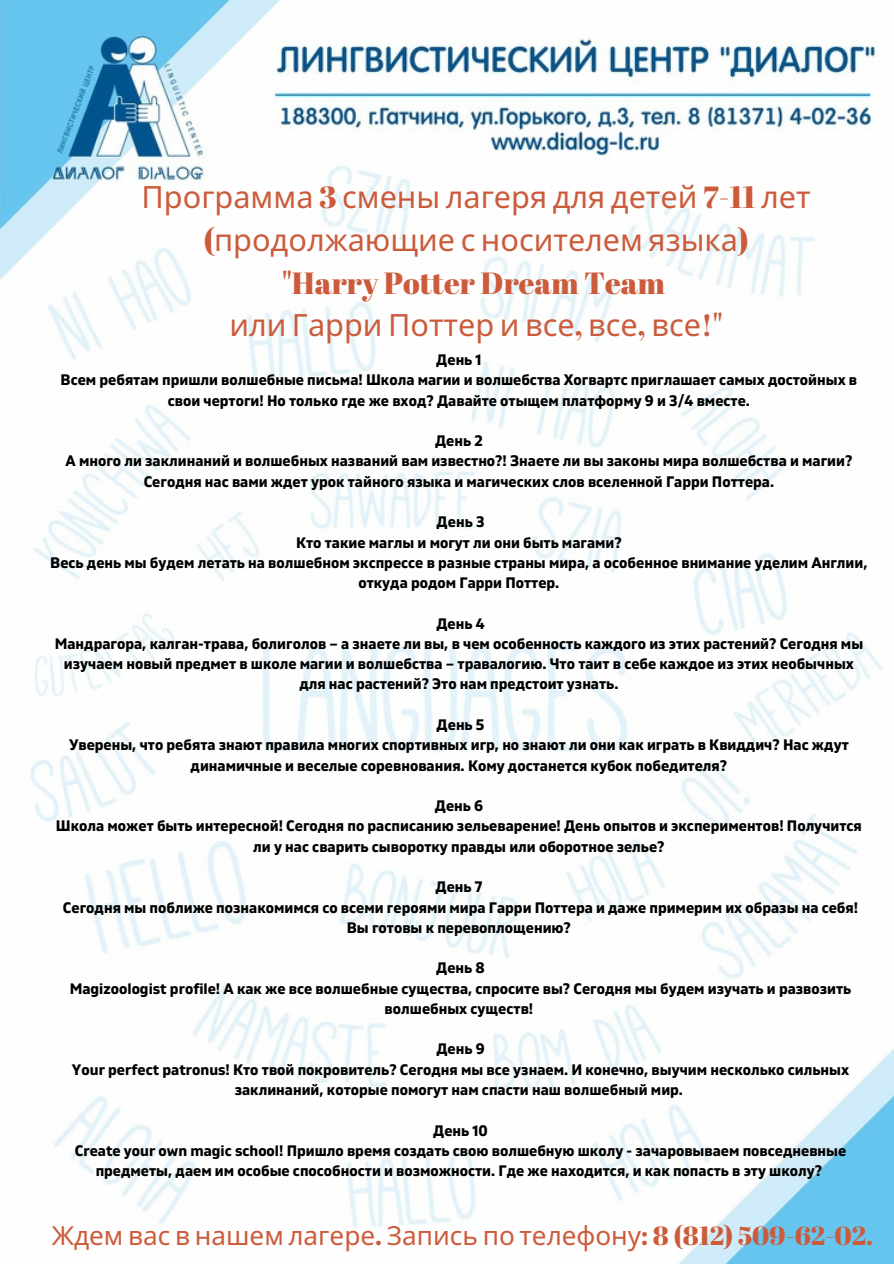
<style>
.page{position:relative;width:894px;height:1264px;background:#fff}
.page>*{position:absolute;margin:0;border:0;box-sizing:border-box;transform-origin:0 0}
.t1{font:30.6px/42.8px "Noto Sans";color:#cb5b3b;text-align:center}
.t2{font:30.6px "Abril Fatface";color:#cb5b3b}
.t3{font:26.1px "Noto Sans";color:#cb5b3b}
.t4{font:700 15.15px/20.2px "Gilam";color:#000;text-align:center}
.s1{font-family:"Abril Fatface"}
</style>
<div class="page">
<img style="left:0;top:0;width:893px;height:1263px">
<p class="t1" style="left:141px;top:175px;width:670px">Программа <span class="s1">3</span> смены лагеря для детей <span class="s1">7-11</span> лет <span class="s1">(</span>продолжающие с носителем языка<span class="s1">)</span></p>
<p class="t2" style="left:281px;top:261px;width:384px">"Harry Potter Dream Team</p>
<p class="t1" style="left:229px;top:303px;width:495px">или Гарри Поттер и все<span class="s1">,</span> все<span class="s1">,</span> все<span class="s1">!"</span></p>
<p class="t4" style="left:436px;top:350px;width:47px">День 1</p>
<p class="t4" style="left:61px;top:370px;width:797px">Всем ребятам пришли волшебные письма! Школа магии и волшебства Хогвартс приглашает самых достойных в свои чертоги! Но только где же вход? Давайте отыщем платформу 9 и 3/4 вместе.</p>
<p class="t4" style="left:435px;top:431px;width:49px">День 2</p>
<p class="t4" style="left:65px;top:451px;width:788px">А много ли заклинаний и волшебных названий вам известно?! Знаете ли вы законы мира волшебства и магии?<br>Сегодня нас вами ждет урок тайного языка и магических слов вселенной Гарри Поттера.</p>
<p class="t4" style="left:436px;top:512px;width:49px">День 3</p>
<p class="t4" style="left:296px;top:532px;width:327px">Кто такие маглы и могут ли они быть магами?</p>
<p class="t4" style="left:50px;top:553px;width:818px">Весь день мы будем летать на волшебном экспрессе в разные страны мира, а особенное внимание уделим Англии, откуда родом Гарри Поттер.</p>
<p class="t4" style="left:436px;top:613px;width:50px">День 4</p>
<p class="t4" style="left:55px;top:634px;width:809px">Мандрагора, калган-трава, болиголов – а знаете ли вы, в чем особенность каждого из этих растений? Сегодня мы изучаем новый предмет в школе магии и волшебства – травалогию. Что таит в себе каждое из этих необычных для нас растений? Это нам предстоит узнать.</p>
<p class="t4" style="left:436px;top:715px;width:49px">День 5</p>
<p class="t4" style="left:69px;top:735px;width:781px">Уверены, что ребята знают правила многих спортивных игр, но знают ли они как играть в Квиддич? Нас ждут динамичные и веселые соревнования. Кому достанется кубок победителя?</p>
<p class="t4" style="left:434px;top:796px;width:50px">День 6</p>
<p class="t4" style="left:56px;top:816px;width:807px">Школа может быть интересной! Сегодня по расписанию зельеварение! День опытов и экспериментов! Получится ли у нас сварить сыворотку правды или оборотное зелье?</p>
<p class="t4" style="left:435px;top:877px;width:48px">День 7</p>
<p class="t4" style="left:63px;top:897px;width:796px">Сегодня мы поближе познакомимся со всеми героями мира Гарри Поттера и даже примерим их образы на себя!<br>Вы готовы к перевоплощению?</p>
<p class="t4" style="left:436px;top:958px;width:50px">День 8</p>
<p class="t4" style="left:70px;top:978px;width:783px">Magizoologist profile! А как же все волшебные существа, спросите вы? Сегодня мы будем изучать и развозить волшебных существ!</p>
<p class="t4" style="left:436px;top:1039px;width:50px">День 9</p>
<p class="t4" style="left:72px;top:1059px;width:778px">Your perfect patronus! Кто твой покровитель? Сегодня мы все узнаем. И конечно, выучим несколько сильных заклинаний, которые помогут нам спасти наш волшебный мир.</p>
<p class="t4" style="left:433px;top:1120px;width:56px">День 10</p>
<p class="t4" style="left:75px;top:1140px;width:772px">Create your own magic school! Пришло время создать свою волшебную школу - зачаровываем повседневные предметы, даем им особые способности и возможности. Где же находится, и как попасть в эту школу?</p>
<p class="t3" style="left:52px;top:1217px;width:822px">Ждем вас в нашем лагере<span class="s1">.</span> Запись по телефону<span class="s1">: 8 (812) 509-62-02.</span></p>
</div>
